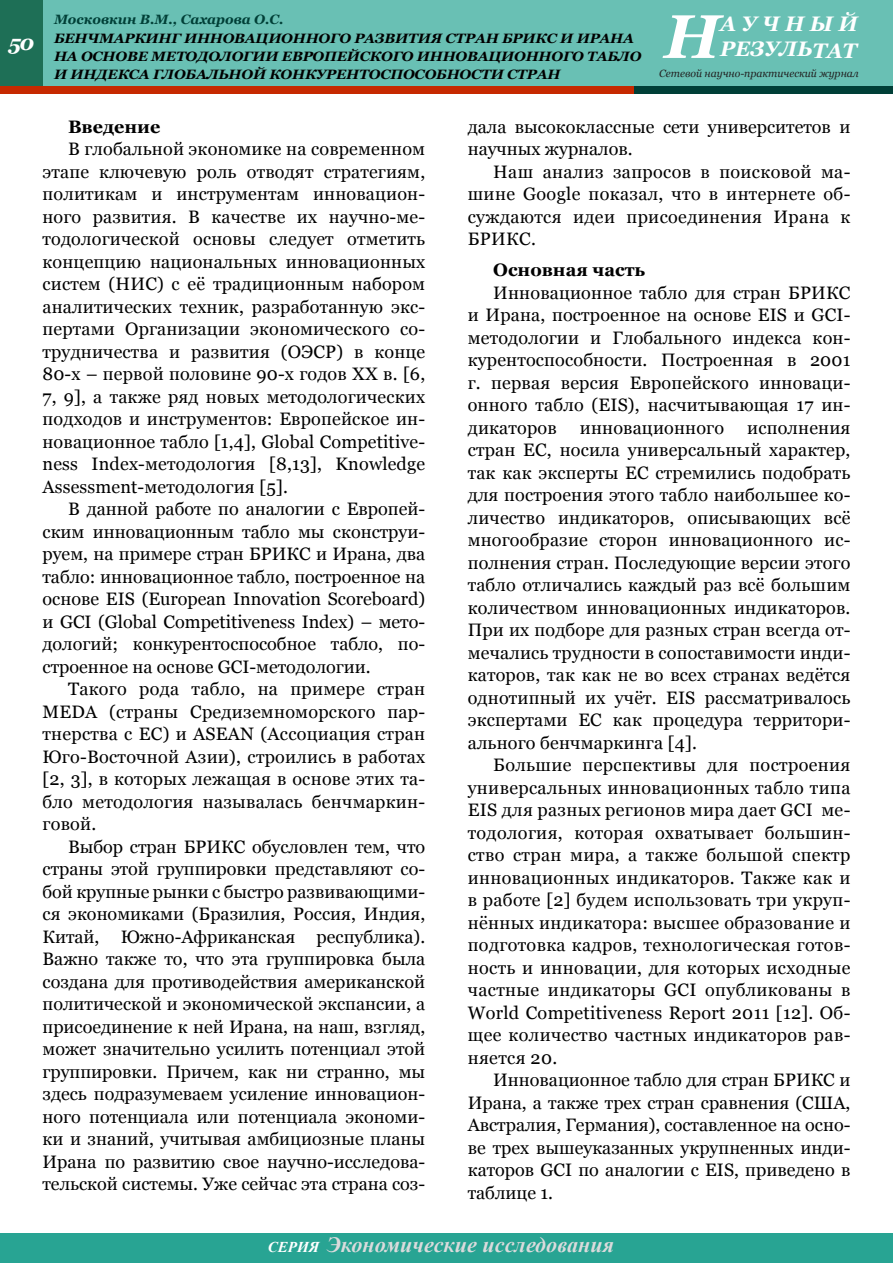
<style>
.page{position:relative;width:893px;height:1263px;background:#fff}
.page>*{position:absolute;margin:0;border:0;box-sizing:border-box;transform-origin:0 0}
.t1{font:italic 700 61.5px "Georgia";color:#fff}
.t2{font:italic 700 21.75px "Times New Roman";color:#dadbdc}
.t3{font:italic 700 21px/25.2px "Georgia";color:#fff}
.t4{font:18px/22.5px "Georgia";letter-spacing:.01em;color:#000;text-align:justify}
.t5{font:700 18px "Georgia";color:#000}
.t6{font:italic 700 13.5px/18px "Georgia";letter-spacing:-.01em;color:#000;scale:1.05 1}
.t7{font:italic 700 13.5px "Georgia";color:#003f37}
.t8{font:italic 10.5px "Georgia";color:#222}
.s1{font-size:21px;color:#fff}
.s2{font-size:15px;color:#fff}
</style>
<div class="page">
<div style="left:0;top:0;width:893px;height:94px;background:#69c0b4"></div>
<div style="left:0;top:0;width:43px;height:90px;background:#1e6f56"></div>
<div style="left:0;top:86px;width:655px;height:8px;background:#c62900"></div>
<div style="left:634px;top:86px;width:259px;height:8px;background:#003f37"></div>
<div style="left:0;top:1233px;width:893px;height:30px;background:#28a493"></div>
<p class="t3" style="left:720px;top:11px;width:139px">АУЧНЫЙ<br>РЕЗУЛЬТАТ</p>
<p class="t8" style="left:659px;top:66px;width:201px">Сетевой научно-практический журнал</p>
<p class="t7" style="left:54px;top:10px;width:231px">Московкин В.М., Сахарова О.С.</p>
<h1 class="t1" style="left:664px;top:-3px;width:58px">Н</h1>
<p class="t6" style="left:54px;top:29px;width:561px;text-indent:-46px"><span class="s1">50</span> БЕНЧМАРКИНГ ИННОВАЦИОННОГО РАЗВИТИЯ СТРАН БРИКС И ИРАНА<br>НА ОСНОВЕ МЕТОДОЛОГИИ ЕВРОПЕЙСКОГО ИННОВАЦИОННОГО ТАБЛО<br>И ИНДЕКСА ГЛОБАЛЬНОЙ КОНКУРЕНТОСПОСОБНОСТИ СТРАН</p>
<p class="t5" style="left:68px;top:115px;width:94px">Введение</p>
<p class="t4" style="left:43px;top:138px;width:384px;text-indent:26px">В глобальной экономике на современном этапе ключевую роль отводят стратегиям, политикам и инструментам инновацион&shy;ного развития. В качестве их научно-ме&shy;тодологической основы следует отметить концепцию национальных инновационных систем (НИС) с её традиционным набором аналитических техник, разработанную экс&shy;пертами Организации экономического со&shy;трудничества и развития (ОЭСР) в конце 80-х – первой половине 90-х годов ХХ в. [6, 7, 9], а также ряд новых методологических подходов и инструментов: Европейское ин&shy;новационное табло [1,4], Global Competitive&shy;ness Index-методология [8,13], Knowledge Assessment-методология [5].</p>
<p class="t4" style="left:43px;top:498px;width:384px;text-indent:26px">В данной работе по аналогии с Европей&shy;ским инновационным табло мы сконструи&shy;руем, на примере стран БРИКС и Ирана, два табло: инновационное табло, построенное на основе EIS (European Innovation Scoreboard) и GCI (Global Competitiveness Index) – мето&shy;дологий; конкурентоспособное табло, по&shy;строенное на основе GCI-методологии.</p>
<p class="t4" style="left:43px;top:678px;width:384px;text-indent:26px">Такого рода табло, на примере стран MEDA (страны Средиземноморского пар&shy;тнерства с ЕС) и ASEAN (Ассоциация стран Юго-Восточной Азии), строились в работах [2, 3], в которых лежащая в основе этих та&shy;бло методология называлась бенчмаркин&shy;говой.</p>
<p class="t4" style="left:43px;top:836px;width:384px;text-indent:26px">Выбор стран БРИКС обусловлен тем, что страны этой группировки представляют со&shy;бой крупные рынки с быстро развивающими&shy;ся экономиками (Бразилия, Россия, Индия, Китай, Южно-Африканская республика).<br>Важно также то, что эта группировка была создана для противодействия американской политической и экономической экспансии, а присоединение к ней Ирана, на наш, взгляд, может значительно усилить потенциал этой группировки. Причем, как ни странно, мы здесь подразумеваем усиление инновацион&shy;ного потенциала или потенциала экономи&shy;ки и знаний, учитывая амбициозные планы Ирана по развитию свое научно-исследова&shy;тельской системы. Уже сейчас эта страна соз-</p>
<p class="t4" style="left:468px;top:116px;width:384px">дала высококлассные сети университетов и научных журналов.</p>
<p class="t4" style="left:468px;top:161px;width:384px;text-indent:26px">Наш анализ запросов в поисковой ма&shy;шине Google показал, что в интернете об&shy;суждаются идеи присоединения Ирана к БРИКС.</p>
<p class="t5" style="left:493px;top:258px;width:154px">Основная часть</p>
<p class="t4" style="left:468px;top:282px;width:384px;text-indent:26px">Инновационное табло для стран БРИКС и Ирана, построенное на основе EIS и GCI&shy;методологии и Глобального индекса кон&shy;курентоспособности. Построенная в 2001 г. первая версия Европейского инноваци&shy;онного табло (EIS), насчитывающая 17 ин&shy;дикаторов</p>
<p class="t4" style="left:468px;top:417px;width:384px;text-indent:279px">исполнения стран ЕС, носила универсальный характер, так как эксперты ЕС стремились подобрать для построения этого табло наибольшее ко&shy;личество индикаторов, описывающих всё многообразие сторон инновационного ис&shy;полнения стран. Последующие версии этого табло отличались каждый раз всё большим количеством инновационных индикаторов.<br>При их подборе для разных стран всегда от&shy;мечались трудности в сопоставимости инди&shy;каторов, так как не во всех странах ведётся однотипный их учёт. EIS рассматривалось экспертами ЕС как процедура территори&shy;ального бенчмаркинга [4].</p>
<p class="t4" style="left:468px;top:754px;width:384px;text-indent:26px">Большие перспективы для построения универсальных инновационных табло типа EIS для разных регионов мира дает GCI ме&shy;тодология, которая охватывает большин&shy;ство стран мира, а также большой спектр инновационных индикаторов. Также как и в работе [2] будем использовать три укруп&shy;нённых индикатора: высшее образование и подготовка кадров, технологическая готов&shy;ность и инновации, для которых исходные частные индикаторы GCI опубликованы в World Competitiveness Report 2011 [12]. Об&shy;щее количество частных индикаторов рав&shy;няется 20.</p>
<p class="t4" style="left:468px;top:1069px;width:384px;text-indent:26px">Инновационное табло для стран БРИКС и Ирана, а также трех стран сравнения (США, Австралия, Германия), составленное на осно&shy;ве трех вышеуказанных укрупненных инди&shy;каторов GCI по аналогии с EIS, приведено в таблице 1.</p>
<p class="t4" style="left:580px;top:417px;width:146px">инновационного</p>
<p class="t2" style="left:268px;top:1229px;width:348px"><span class="s2">СЕРИЯ</span> Экономические исследования</p>
</div>
